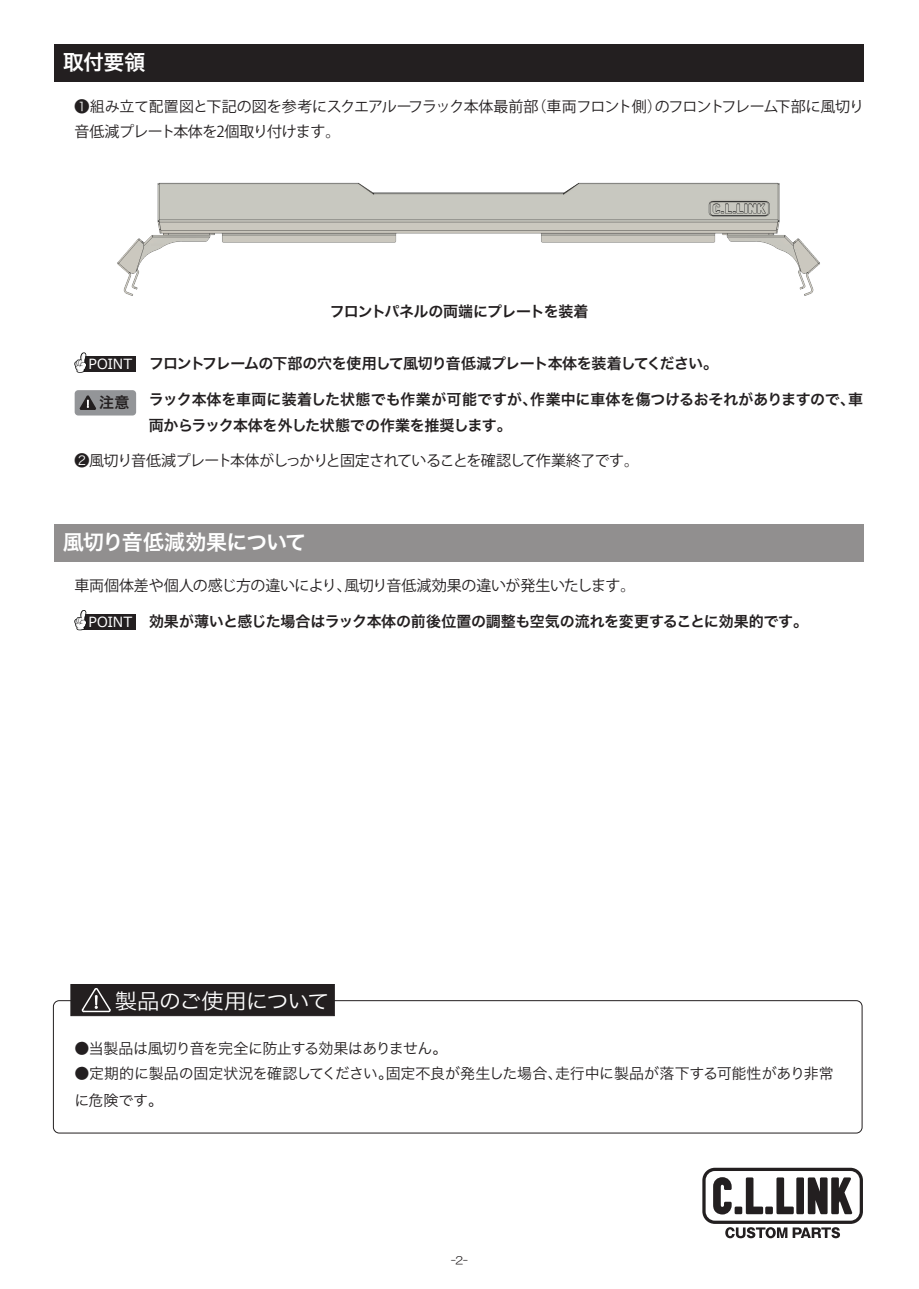
<style>
.page{position:relative;width:919px;height:1289px;background:#fff}
.page>*{position:absolute;margin:0;border:0;box-sizing:border-box;transform-origin:0 0}
.t1{font:21.15px "Hira Kaku Pro N W3";letter-spacing:-.045em;color:#fff;scale:1.06 1}
.t2{font:21px "Hira Kaku Pro N W6";letter-spacing:-.035em;color:#fff}
.t3{font:15px/26.2px "Hira Kaku Pro N W6";letter-spacing:-.02em;color:#231f20}
.t4{font:15px/25.5px "Koz Go Pr 6 N";letter-spacing:-.04em;color:#231f20}
.t5{font:15px/26.2px "Hira Kaku Pro N W3";letter-spacing:-.025em;color:#231f20}
.t6{font:15px "Hira Kaku Pro N W6";letter-spacing:-.06em;color:#231f20}
.t7{font:15px "Koz Go Pr 6 N";letter-spacing:-.02em;color:#231f20}
.t8{font:15px "Hira Kaku Pro N W6";letter-spacing:-.05em;color:#231f20}
.t9{font:10.5px "HG Maru Gothic MPRO";color:#231f20}
.s1{font-family:"Hira Kaku Pro N W3"}
.s2{font-family:"Meiryo";font-size:13.95px;color:#fff}
</style>
<div class="page">
<div style="left:54px;top:44px;width:809px;height:37px;background:#231f20"></div>
<div style="left:81px;top:356px;width:55px;height:16px;background:#231f20"></div>
<svg style="left:74px;top:352px;width:13px;height:21px"></svg>
<div style="left:75px;top:390px;width:61px;height:25px;background:#939598;border-radius:4px"></div>
<svg style="left:79px;top:395px;width:18px;height:21px"></svg>
<div style="left:53px;top:1000px;width:809px;height:133px;border:1px solid #231f20;border-radius:6px"></div>
<svg style="left:702px;top:1167px;width:160px;height:71px"></svg>
<div style="left:54px;top:524px;width:809px;height:37px;background:#918f8f"></div>
<div style="left:81px;top:614px;width:55px;height:16px;background:#231f20"></div>
<svg style="left:74px;top:610px;width:13px;height:20px"></svg>
<div style="left:70px;top:984px;width:264px;height:32px;background:#231f20;border:1px solid #231f20"></div>
<svg style="left:81px;top:984px;width:31px;height:33px"></svg>
<img style="left:117px;top:182px;width:703px;height:114px">
<h2 class="t2" style="left:63px;top:43px;width:84px">取付要領</h2>
<p class="t4" style="left:74px;top:94px;width:791px"><span class="s1">❶組み立て配置図と</span>下記の図を参考にスクエアルーフラック本体最前部（車両フロント側）のフロントフレーム下部に風切り音低減プレート本体を2個取り付けます。</p>
<p class="t8" style="left:330px;top:298px;width:260px">フロントパネルの両端にプレートを装着</p>
<p class="t6" style="left:88px;top:350px;width:631px"><span class="s2">POINT</span> フロントフレームの下部の穴を使用して風切り音低減プレート本体を装着してください。</p>
<p class="t3" style="left:99px;top:389px;width:32px">注意</p>
<p class="t3" style="left:149px;top:385px;width:715px">ラック本体を車両に装着した状態でも作業が可能ですが、作業中に車体を傷つけるおそれがありますので、車両からラック本体を外した状態での作業を推奨します。</p>
<p class="t4" style="left:74px;top:448px;width:566px"><span class="s1">❷</span>風切り音低減プレート本体がしっかりと固定されていることを確認して作業終了です。</p>
<h2 class="t2" style="left:63px;top:523px;width:245px">風切り音低減効果について</h2>
<p class="t7" style="left:74px;top:577px;width:562px">車両個体差や個人の感じ方の違いにより、風切り音低減効果の違いが発生いたします。</p>
<p class="t3" style="left:88px;top:607px;width:721px"><span class="s2">POINT</span> 効果が薄いと感じた場合はラック本体の前後位置の調整も空気の流れを変更することに効果的です。</p>
<h1 class="t1" style="left:115px;top:981px;width:204px">製品のご使用について</h1>
<p class="t5" style="left:74px;top:1034px;width:374px">●当製品は風切り音を完全に防止する効果はありません。</p>
<p class="t5" style="left:74px;top:1059px;width:761px">●定期的に製品の固定状況を確認してください。固定不良が発生した場合、走行中に製品が落下する可能性があり非常に危険です。</p>
<p class="t9" style="left:451px;top:1254px;width:19px">-2-</p>
</div>
